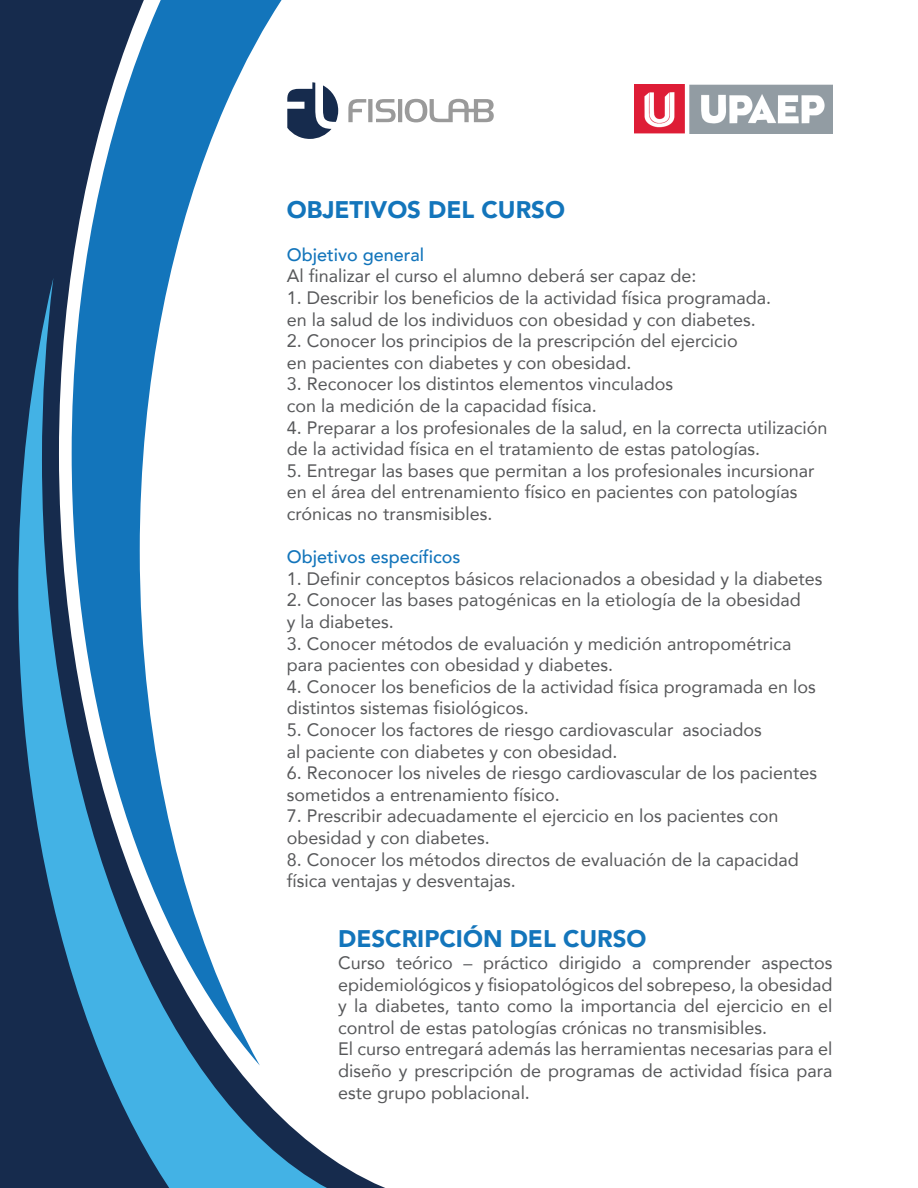
<style>
.page{position:relative;width:918px;height:1188px;background:#fff}
.page>*{position:absolute;margin:0;border:0;box-sizing:border-box;transform-origin:0 0}
.t1{font:900 24px "Avenir";color:#1375bb}
.t2{font:18px/21.6px "Avenir";color:#57585a}
.t3{font:500 18px "Avenir";color:#1375bb}
</style>
<div class="page">
<svg style="left:0;top:0;width:401px;height:1188px"></svg>
<svg style="left:72px;top:0;width:215px;height:278px;fill:#1675bb"></svg>
<svg style="left:18px;top:278px;width:327px;height:910px"></svg>
<img style="left:634px;top:84px;width:199px;height:50px">
<svg style="left:348px;top:99px;width:18px;height:23px"></svg>
<svg style="left:368px;top:99px;width:4px;height:23px"></svg>
<svg style="left:376px;top:99px;width:20px;height:23px"></svg>
<hr style="left:398px;top:99px;width:4px;height:23px;background:#9a9a9a">
<svg style="left:405px;top:99px;width:89px;height:23px"></svg>
<svg style="left:287px;top:82px;width:51px;height:57px"></svg>
<h1 class="t1" style="left:287px;top:189px;width:280px">OBJETIVOS DEL CURSO</h1>
<p class="t3" style="left:287px;top:239px;width:139px">Objetivo general</p>
<p class="t2" style="left:287px;top:265px;width:411px">Al finalizar el curso el alumno deberá ser capaz de:</p>
<p class="t2" style="left:287px;top:286px;width:486px">1. Describir los beneficios de la actividad física programada. en la salud de los individuos con obesidad y con diabetes.</p>
<p class="t2" style="left:287px;top:330px;width:452px">2. Conocer los principios de la prescripción del ejercicio en pacientes con diabetes y con obesidad.</p>
<p class="t2" style="left:287px;top:373px;width:388px">3. Reconocer los distintos elementos vinculados con la medición de la capacidad física.</p>
<p class="t2" style="left:287px;top:416px;width:542px">4. Preparar a los profesionales de la salud, en la correcta utilización de la actividad física en el tratamiento de estas patologías.</p>
<p class="t2" style="left:287px;top:459px;width:529px">5. Entregar las bases que permitan a los profesionales incursionar en el área del entrenamiento físico en pacientes con patologías crónicas no transmisibles.</p>
<p class="t3" style="left:287px;top:541px;width:175px">Objetivos específicos</p>
<p class="t2" style="left:287px;top:567px;width:537px">1. Definir conceptos básicos relacionados a obesidad y la diabetes</p>
<p class="t2" style="left:287px;top:589px;width:515px">2. Conocer las bases patogénicas en la etiología de la obesidad y la diabetes.</p>
<p class="t2" style="left:287px;top:632px;width:506px">3. Conocer métodos de evaluación y medición antropométrica para pacientes con obesidad y diabetes.</p>
<p class="t2" style="left:287px;top:675px;width:530px">4. Conocer los beneficios de la actividad física programada en los distintos sistemas fisiológicos.</p>
<p class="t2" style="left:287px;top:718px;width:477px">5. Conocer los factores de riesgo cardiovascular asociados al paciente con diabetes y con obesidad.</p>
<p class="t2" style="left:287px;top:762px;width:532px">6. Reconocer los niveles de riesgo cardiovascular de los pacientes sometidos a entrenamiento físico.</p>
<p class="t2" style="left:287px;top:805px;width:493px">7. Prescribir adecuadamente el ejercicio en los pacientes con obesidad y con diabetes.</p>
<p class="t2" style="left:287px;top:848px;width:514px">8. Conocer los métodos directos de evaluación de la capacidad física ventajas y desventajas.</p>
<h1 class="t1" style="left:338px;top:918px;width:310px">DESCRIPCIÓN DEL CURSO</h1>
<p class="t2" style="left:338px;top:951px;width:496px">Curso teórico – práctico dirigido a comprender aspectos epidemiológicos y fisiopatológicos del sobrepeso, la obesidad y la diabetes, tanto como la importancia del ejercicio en el control de estas patologías crónicas no transmisibles.<br>El curso entregará además las herramientas necesarias para el diseño y prescripción de programas de actividad física para este grupo poblacional.</p>
</div>
